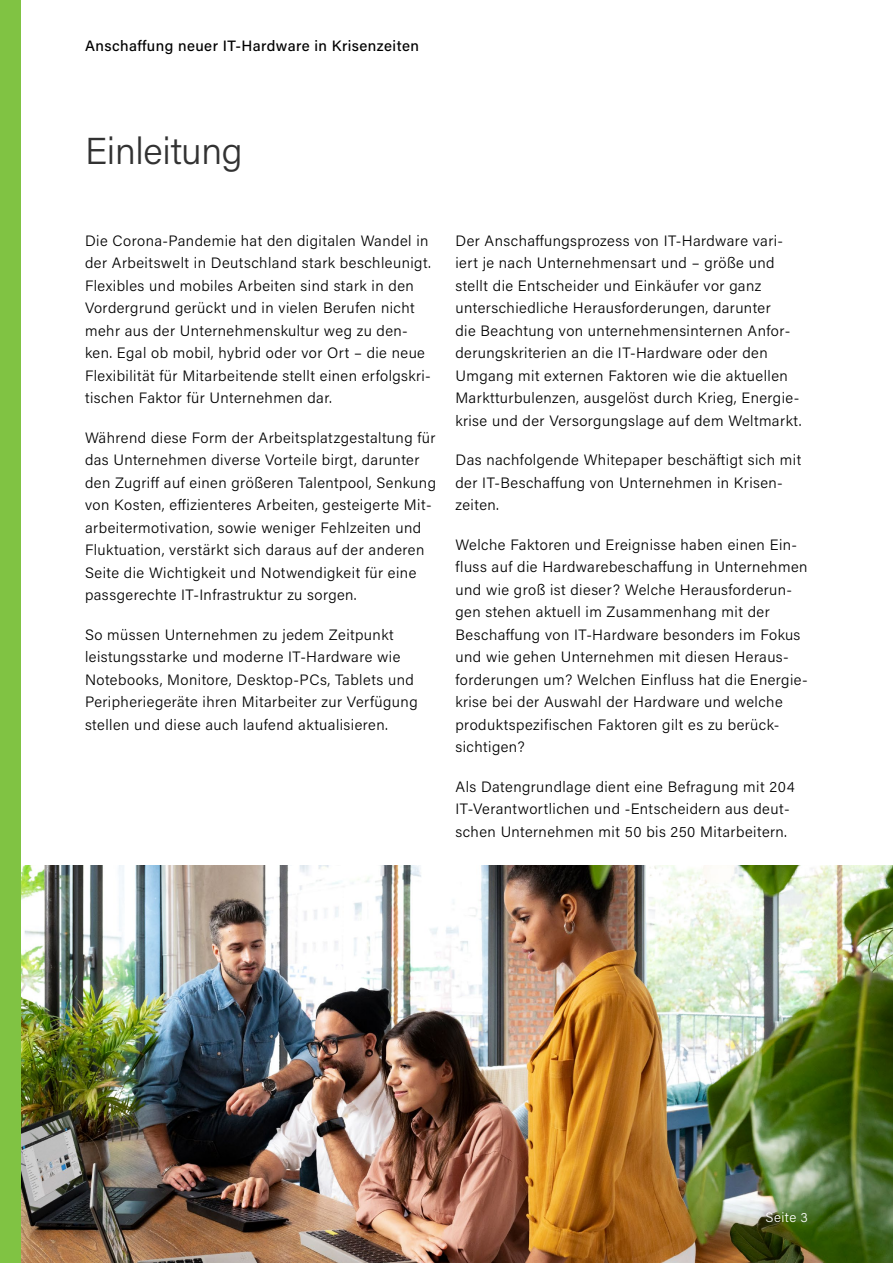
<style>
.page{position:relative;width:893px;height:1263px;background:#fff}
.page>*{position:absolute;margin:0;border:0;box-sizing:border-box;transform-origin:0 0}
.t1{font:300 37.5px "Acumin Pro";letter-spacing:-.01em;color:#323232}
.t2{font:300 15px/22.5px "Acumin Pro";letter-spacing:.03em;color:#000}
.t3{font:500 15px "Acumin Pro";letter-spacing:.03em;color:#000}
.t4{font:300 13.5px "Acumin Pro";letter-spacing:.035em;color:#fff}
</style>
<div class="page">
<img style="left:21px;top:865px;width:872px;height:398px">
<div style="left:0;top:0;width:21px;height:1263px;background:#80c343"></div>
<p class="t3" style="left:85px;top:35px;width:335px">Anschaffung neuer IT-Hardware in Krisenzeiten</p>
<h1 class="t1" style="left:85px;top:125px;width:159px">Einleitung</h1>
<p class="t2" style="left:85px;top:229px;width:348px">Die Corona-Pandemie hat den digitalen Wandel in der Arbeitswelt in Deutschland stark beschleunigt.<br>Flexibles und mobiles Arbeiten sind stark in den Vordergrund gerückt und in vielen Berufen nicht mehr aus der Unternehmenskultur weg zu den&shy;ken. Egal ob mobil, hybrid oder vor Ort – die neue Flexibilität für Mitarbeitende stellt einen erfolgskri&shy;tischen Faktor für Unternehmen dar.</p>
<p class="t2" style="left:85px;top:426px;width:352px">Während diese Form der Arbeitsplatzgestaltung für das Unternehmen diverse Vorteile birgt, darunter den Zugriff auf einen größeren Talentpool, Senkung von Kosten, effizienteres Arbeiten, gesteigerte Mit&shy;arbeitermotivation, sowie weniger Fehlzeiten und Fluktuation, verstärkt sich daraus auf der anderen Seite die Wichtigkeit und Notwendigkeit für eine passgerechte IT-Infrastruktur zu sorgen.</p>
<p class="t2" style="left:85px;top:623px;width:334px">So müssen Unternehmen zu jedem Zeitpunkt leistungsstarke und moderne IT-Hardware wie Notebooks, Monitore, Desktop-PCs, Tablets und Peripheriegeräte ihren Mitarbeiter zur Verfügung stellen und diese auch laufend aktualisieren.</p>
<p class="t2" style="left:455px;top:229px;width:348px">Der Anschaffungsprozess von IT-Hardware vari&shy;iert je nach Unternehmensart und – größe und stellt die Entscheider und Einkäufer vor ganz unterschiedliche Herausforderungen, darunter<br>die Beachtung von unternehmensinternen Anfor&shy;derungskriterien an die IT-Hardware oder den Umgang mit externen Faktoren wie die aktuellen Marktturbulenzen, ausgelöst durch Krieg, Energie&shy;krise und der Versorgungslage auf dem Weltmarkt.</p>
<p class="t2" style="left:455px;top:448px;width:347px">Das nachfolgende Whitepaper beschäftigt sich mit der IT-Beschaffung von Unternehmen in Krisen&shy;zeiten.</p>
<p class="t2" style="left:455px;top:533px;width:354px">Welche Faktoren und Ereignisse haben einen Ein&shy;fluss auf die Hardwarebeschaffung in Unternehmen und wie groß ist dieser? Welche Herausforderun&shy;gen stehen aktuell im Zusammenhang mit der Beschaffung von IT-Hardware besonders im Fokus und wie gehen Unternehmen mit diesen Heraus&shy;forderungen um? Welchen Einfluss hat die Energie&shy;krise bei der Auswahl der Hardware und welche produktspezifischen Faktoren gilt es zu berück&shy;sichtigen?</p>
<p class="t2" style="left:455px;top:775px;width:341px">Als Datengrundlage dient eine Befragung mit 204<br>IT-Verantwortlichen und -Entscheidern aus deut&shy;schen Unternehmen mit 50 bis 250 Mitarbeitern.</p>
<p class="t4" style="left:765px;top:1208px;width:44px">Seite 3</p>
</div>
